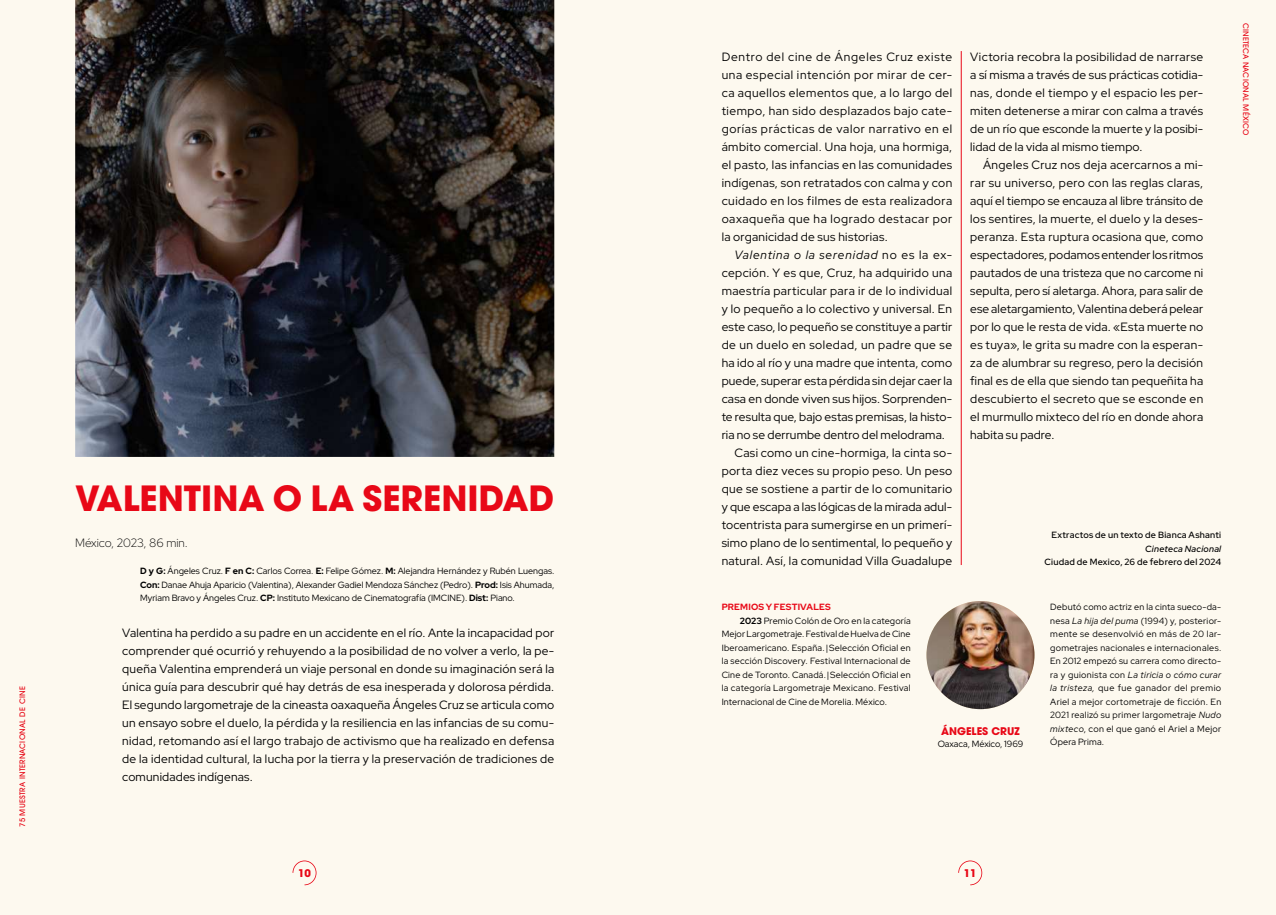
<style>
.page{position:relative;width:1276px;height:915px;background:#fff}
.page>*{position:absolute;margin:0;border:0;box-sizing:border-box;transform-origin:0 0}
.t1{font:700 34.5px "ITC Avant Garde Pro";color:#e80817}
.t2{font:12px/18px "Red Hat Display";letter-spacing:.02em;color:#000;text-align:justify}
.t3{font:12px "Red Hat Display";letter-spacing:.04em;color:#000}
.t4{font:italic 12px "Red Hat Display";letter-spacing:.07em;color:#000}
.t5{font:300 12px "Red Hat Display";color:#000}
.t6{font:700 10.5px "ITC Avant Garde Pro";color:#e80817}
.t7{font:9px/13.5px "Red Hat Display";letter-spacing:.02em;color:#000;text-align:justify}
.t8{font:600 9px "Red Hat Display";letter-spacing:.03em;color:#000}
.t9{font:700 9px "Red Hat Display";letter-spacing:.02em;color:#e80817}
.t10{font:9px "Red Hat Display";color:#000}
.t11{font:italic 600 9px "Red Hat Display";letter-spacing:.025em;color:#000}
.t12{font:500 7.5px "ITC Avant Garde Pro";letter-spacing:.03em;color:#e80817}
.s1{font-weight:700}
.s2{font-style:normal}
.s3{font-style:italic}
</style>
<div class="page">
<div style="left:638px;top:0;width:638px;height:914px;background:#fdf9ef"></div>
<div style="left:0;top:0;width:638px;height:914px;background:#fdf9ef"></div>
<svg style="left:958px;top:860px;width:24px;height:24px"></svg>
<svg style="left:292px;top:860px;width:24px;height:24px"></svg>
<img style="left:75px;top:0;width:479px;height:457px">
<hr style="left:961px;top:51px;width:1px;height:514px;background:#e80817">
<img style="left:926px;top:601px;width:108px;height:108px;border-radius:54px">
<p class="t12" style="left:18px;top:826px;width:142px;rotate:-90deg">75 MUESTRA INTERNACIONAL DE CINE</p>
<h1 class="t1" style="left:75px;top:475px;width:480px">VALENTINA O LA SERENIDAD</h1>
<p class="t5" style="left:75px;top:534px;width:114px">México, 2023, 86 min.</p>
<p class="t7" style="left:140px;top:564px;width:415px"><span class="s1">D y G:</span> Ángeles Cruz. <span class="s1">F en C:</span> Carlos Correa. <span class="s1">E:</span> Felipe Gómez. <span class="s1">M:</span> Alejandra Hernández y Rubén Luengas.<br><span class="s1">Con:</span> Danae Ahuja Aparicio (Valentina), Alexander Gadiel Mendoza Sánchez (Pedro). <span class="s1">Prod:</span> Isis Ahumada, Myriam Bravo y Ángeles Cruz. <span class="s1">CP:</span> Instituto Mexicano de Cinematografía (IMCINE). <span class="s1">Dist:</span> Piano.</p>
<p class="t2" style="left:122px;top:623px;width:433px">Valentina ha perdido a su padre en un accidente en el río. Ante la incapacidad por comprender qué ocurrió y rehuyendo a la posibilidad de no volver a verlo, la pe&shy;queña Valentina emprenderá un viaje personal en donde su imaginación será la única guía para descubrir qué hay detrás de esa inesperada y dolorosa pérdida.<br>El segundo largometraje de la cineasta oaxaqueña Ángeles Cruz se articula como un ensayo sobre el duelo, la pérdida y la resiliencia en las infancias de su comu&shy;nidad, retomando así el largo trabajo de activismo que ha realizado en defensa de la identidad cultural, la lucha por la tierra y la preservación de tradiciones de comunidades indígenas.</p>
<p class="t2" style="left:721px;top:47px;width:232px">Dentro del cine de Ángeles Cruz existe una especial intención por mirar de cer&shy;ca aquellos elementos que, a lo largo del tiempo, han sido desplazados bajo cate&shy;gorías prácticas de valor narrativo en el ámbito comercial. Una hoja, una hormiga, el pasto, las infancias en las comunidades indígenas, son retratados con calma y con cuidado en los filmes de esta realizadora oaxaqueña que ha logrado destacar por la organicidad de sus historias.</p>
<p class="t4" style="left:734px;top:246px;width:219px">Valentina o la serenidad <span class="s2">no es la ex-</span></p>
<p class="t2" style="left:721px;top:263px;width:232px">cepción. Y es que, Cruz, ha adquirido una</p>
<p class="t2" style="left:721px;top:281px;width:232px">maestría particular para ir de lo individual</p>
<p class="t2" style="left:721px;top:299px;width:232px">y lo pequeño a lo colectivo y universal. En</p>
<p class="t2" style="left:721px;top:317px;width:232px">este caso, lo pequeño se constituye a partir</p>
<p class="t3" style="left:721px;top:336px;width:232px">de un duelo en soledad, un padre que se</p>
<p class="t2" style="left:721px;top:353px;width:232px">ha ido al río y una madre que intenta, como</p>
<p class="t2" style="left:721px;top:371px;width:232px">puede, superar esta pérdida sin dejar caer la</p>
<p class="t2" style="left:721px;top:389px;width:232px">casa en donde viven sus hijos. Sorprenden-</p>
<p class="t2" style="left:721px;top:407px;width:232px">te resulta que, bajo estas premisas, la histo-</p>
<p class="t2" style="left:721px;top:425px;width:225px">ria no se derrumbe dentro del melodrama.</p>
<p class="t2" style="left:734px;top:443px;width:219px">Casi como un cine-hormiga, la cinta so-</p>
<p class="t2" style="left:721px;top:461px;width:232px">porta diez veces su propio peso. Un peso</p>
<p class="t2" style="left:721px;top:479px;width:232px">que se sostiene a partir de lo comunitario</p>
<p class="t2" style="left:721px;top:497px;width:232px">y que escapa a las lógicas de la mirada adul-</p>
<p class="t2" style="left:721px;top:515px;width:232px">tocentrista para sumergirse en un primerí-</p>
<p class="t2" style="left:721px;top:533px;width:232px">simo plano de lo sentimental, lo pequeño y</p>
<p class="t2" style="left:721px;top:551px;width:232px">natural. Así, la comunidad Villa Guadalupe</p>
<p class="t2" style="left:970px;top:47px;width:234px">Victoria recobra la posibilidad de narrarse a sí misma a través de sus prácticas cotidia&shy;nas, donde el tiempo y el espacio les per&shy;miten detenerse a mirar con calma a través de un río que esconde la muerte y la posibi&shy;lidad de la vida al mismo tiempo.</p>
<p class="t2" style="left:970px;top:155px;width:234px;text-indent:13px">Ángeles Cruz nos deja acercarnos a mi&shy;rar su universo, pero con las reglas claras, aquí el tiempo se encauza al libre tránsito de los sentires, la muerte, el duelo y la deses&shy;peranza. Esta ruptura ocasiona que, como espectadores, podamos entender los ritmos pautados de una tristeza que no carcome ni sepulta, pero sí aletarga. Ahora, para salir de ese aletargamiento, Valentina deberá pelear por lo que le resta de vida. «Esta muerte no es tuya», le grita su madre con la esperan&shy;za de alumbrar su regreso, pero la decisión final es de ella que siendo tan pequeñita ha descubierto el secreto que se esconde en el murmullo mixteco del río en donde ahora habita su padre.</p>
<p class="t8" style="left:1051px;top:529px;width:171px">Extractos de un texto de Bianca Ashanti</p>
<p class="t11" style="left:1145px;top:542px;width:77px">Cineteca Nacional</p>
<p class="t8" style="left:1044px;top:556px;width:178px">Ciudad de Mexico, 26 de febrero del 2024</p>
<p class="t7" style="left:1050px;top:600px;width:172px">Debutó como actriz en la cinta sueco-da&shy;nesa <span class="s3">La hija del puma</span> (1994) y, posterior&shy;mente se desenvolvió en más de 20 lar&shy;gometrajes nacionales e internacionales.<br>En 2012 empezó su carrera como directo&shy;ra y guionista con <span class="s3">La tiricia o cómo curar la tristeza,</span> que fue ganador del premio Ariel a mejor cortometraje de ficción. En 2021 realizó su primer largometraje <span class="s3">Nudo mixteco</span>, con el que ganó el Ariel a Mejor Ópera Prima.</p>
<p class="t9" style="left:721px;top:601px;width:111px">PREMIOS Y FESTIVALES</p>
<p class="t7" style="left:739px;top:613px;width:172px"><span class="s1">2023</span> Premio Colón de Oro en la categoría</p>
<p class="t7" style="left:721px;top:627px;width:190px">Mejor Largometraje. Festival de Huelva de Cine</p>
<p class="t7" style="left:721px;top:640px;width:190px">Iberoamericano. España.|Selección Oficial en</p>
<p class="t7" style="left:721px;top:654px;width:190px">la sección Discovery. Festival Internacional de</p>
<p class="t7" style="left:721px;top:667px;width:190px">Cine de Toronto. Canadá.|Selección Oficial en</p>
<p class="t7" style="left:721px;top:681px;width:190px">la categoría Largometraje Mexicano. Festival</p>
<p class="t7" style="left:721px;top:694px;width:167px">Internacional de Cine de Morelia. México.</p>
<p class="t6" style="left:941px;top:723px;width:80px">ÁNGELES CRUZ</p>
<p class="t10" style="left:937px;top:737px;width:87px">Oaxaca, México, 1969</p>
<p class="t12" style="left:1250px;top:23px;width:114px;rotate:90deg">CINETECA NACIONAL MÉXICO</p>
<p class="t6" style="left:298px;top:865px;width:14px">10</p>
<p class="t6" style="left:963px;top:865px;width:14px">11</p>
</div>
